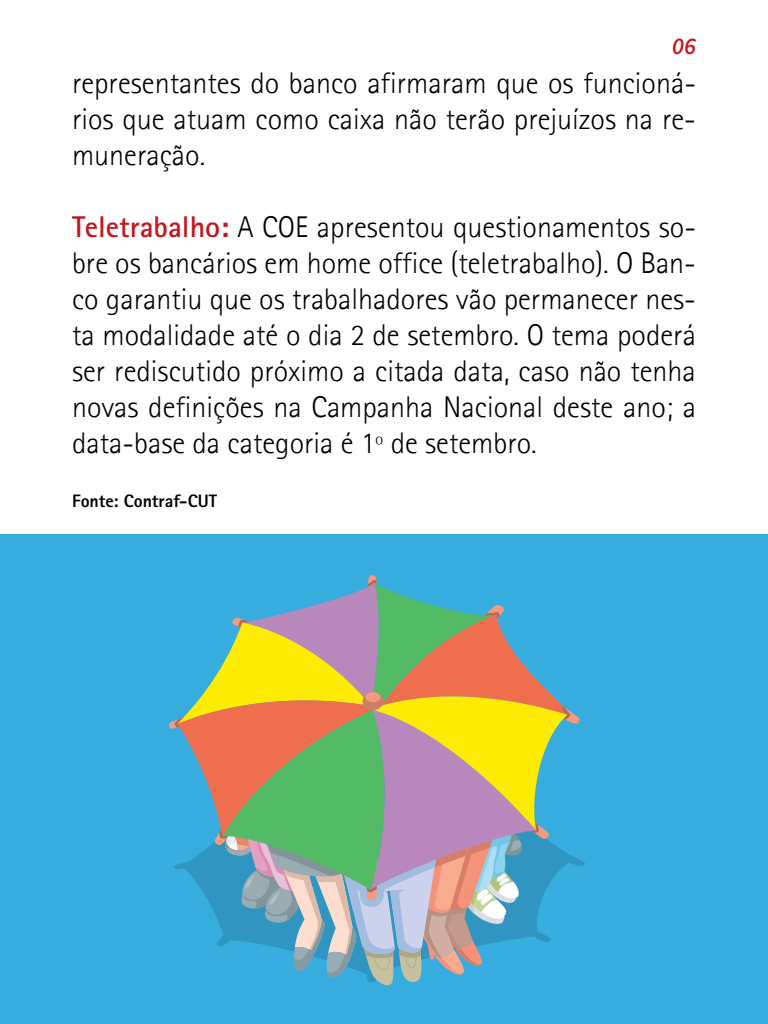
<style>
.page{position:relative;width:768px;height:1024px;background:#fff}
.page>*{position:absolute;margin:0;border:0;box-sizing:border-box;transform-origin:0 0}
.t1{font:300 30px/36px "Agfa Rotis Sans Serif";color:#000;text-align:justify}
.t2{font:italic 600 24px "Source Sans Pro";color:#c4161c}
.t3{font:800 18px "Agfa Rotis Sans Serif";color:#000}
.s1{font-weight:700;color:#c4161c}
</style>
<div class="page">
<div style="left:0;top:535px;width:768px;height:489px;background:#37acde"></div>
<svg style="left:169px;top:575px;width:412px;height:411px"></svg>
<div style="left:363px;top:692px;width:20px;height:18px;background:#d07e68;border-radius:50%"></div>
<div style="left:365px;top:692px;width:16px;height:10px;background:#f49a80;border-radius:50%"></div>
<p class="t2" style="left:672px;top:31px;width:25px">06</p>
<p class="t1" style="left:72px;top:65px;width:626px">representantes do banco afirmaram que os funcioná&shy;rios que atuam como caixa não terão prejuízos na re&shy;muneração.</p>
<p class="t1" style="left:72px;top:209px;width:626px"><span class="s1">Teletrabalho:</span> A COE apresentou questionamentos so&shy;bre os bancários em home office (teletrabalho). O Ban&shy;co garantiu que os trabalhadores vão permanecer nes&shy;ta modalidade até o dia 2 de setembro. O tema poderá ser rediscutido próximo a citada data, caso não tenha novas definições na Campanha Nacional deste ano; a data-base da categoria é 1º de setembro.</p>
<p class="t3" style="left:72px;top:489px;width:147px">Fonte: Contraf-CUT</p>
</div>
